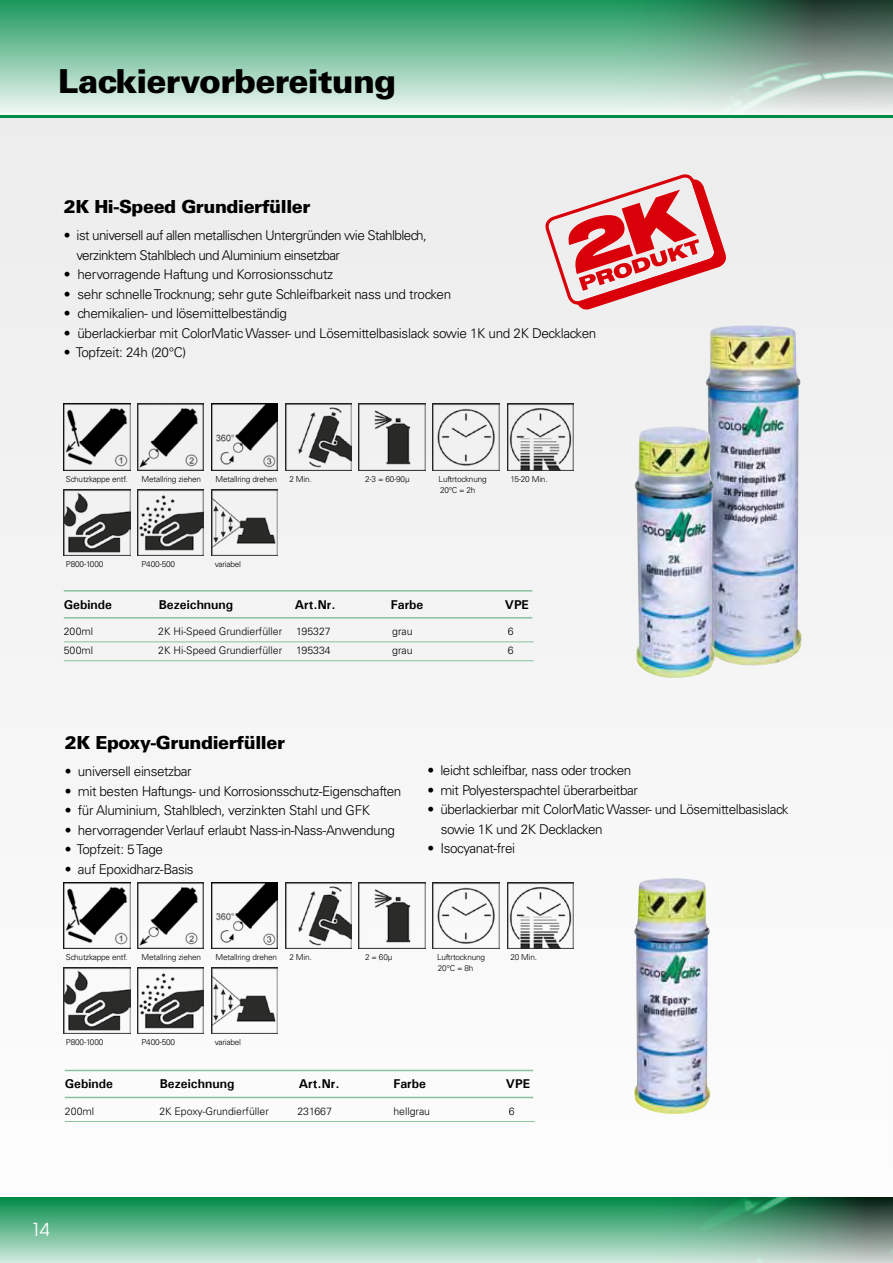
<style>
.page{position:relative;width:893px;height:1263px;background:#fff}
.page>*{position:absolute;margin:0;border:0;box-sizing:border-box;transform-origin:0 0}
.t1{font:900 33px "Univers LT";letter-spacing:-.025em;color:#000}
.t2{font:900 18px "Univers LT";letter-spacing:-.025em;color:#000}
.t3{font:18px "Avant Gar Got Itc LTU";color:#fff}
.t4{font:300 13.5px/19.5px "Univers LT";letter-spacing:-.03em;color:#000}
.t5{font:700 12.75px "Univers";color:#000}
.t6{font:300 10.5px "Univers LT";color:#000}
.t7{font:300 8.25px "Univers LT";letter-spacing:-.025em;color:#000}
</style>
<div class="page">
<div style="left:0;top:0;width:893px;height:1198px;background:#f5f5f5"></div>
<div style="left:0;top:0;width:893px;height:120px;background:linear-gradient(to bottom,#1b975b,#fafcfb)"></div>
<img style="left:601px;top:0;width:292px;height:120px">
<div style="left:0;top:1197px;width:893px;height:66px;background:linear-gradient(to bottom,#018a48,#d0e9dd)"></div>
<img style="left:640px;top:1197px;width:253px;height:66px">
<hr style="left:0;top:115px;width:893px;height:3px;background:#008b48">
<hr style="left:64px;top:590px;width:468px;height:1px;background:#87c29e">
<hr style="left:64px;top:617px;width:468px;height:1px;background:#87c29e">
<hr style="left:64px;top:641px;width:470px;height:1px;background:#87c29e">
<hr style="left:64px;top:660px;width:470px;height:1px;background:#87c29e">
<img style="left:64px;top:404px;width:66px;height:66px">
<img style="left:211px;top:404px;width:67px;height:66px">
<img style="left:138px;top:404px;width:66px;height:66px">
<img style="left:359px;top:404px;width:66px;height:66px">
<img style="left:285px;top:404px;width:66px;height:66px">
<img style="left:433px;top:404px;width:66px;height:66px">
<img style="left:507px;top:404px;width:66px;height:66px">
<img style="left:211px;top:489px;width:67px;height:66px">
<img style="left:64px;top:489px;width:66px;height:66px">
<img style="left:138px;top:489px;width:66px;height:66px">
<hr style="left:65px;top:1070px;width:468px;height:1px;background:#87c29e">
<hr style="left:65px;top:1097px;width:468px;height:1px;background:#87c29e">
<hr style="left:65px;top:1121px;width:470px;height:1px;background:#87c29e">
<img style="left:64px;top:882px;width:66px;height:67px">
<img style="left:211px;top:882px;width:67px;height:67px">
<img style="left:138px;top:882px;width:66px;height:67px">
<img style="left:359px;top:882px;width:66px;height:67px">
<img style="left:285px;top:882px;width:66px;height:67px">
<img style="left:433px;top:882px;width:66px;height:67px">
<img style="left:507px;top:882px;width:66px;height:67px">
<img style="left:211px;top:967px;width:67px;height:67px">
<img style="left:64px;top:967px;width:66px;height:67px">
<img style="left:138px;top:967px;width:66px;height:67px">
<img style="left:634px;top:878px;width:76px;height:236px">
<img style="left:706px;top:325px;width:95px;height:340px">
<img style="left:635px;top:426px;width:80px;height:252px">
<svg style="left:545px;top:174px;width:181px;height:136px"></svg>
<h1 class="t1" style="left:58px;top:61px;width:339px">Lackiervorbereitung</h1>
<h2 class="t2" style="left:64px;top:195px;width:248px">2K Hi-Speed Grundierfüller</h2>
<p class="t4" style="left:76px;top:226px;width:352px;text-indent:-13px">• ist universell auf allen metallischen Untergründen wie Stahlblech, verzinktem Stahlblech und Aluminium einsetzbar</p>
<p class="t4" style="left:64px;top:265px;width:271px">• hervorragende Haftung und Korrosionsschutz</p>
<p class="t4" style="left:64px;top:284px;width:389px">• sehr schnelle Trocknung; sehr gute Schleifbarkeit nass und trocken</p>
<p class="t4" style="left:64px;top:304px;width:225px">• chemikalien- und lösemittelbeständig</p>
<p class="t4" style="left:64px;top:323px;width:534px">• überlackierbar mit ColorMatic Wasser- und Lösemittelbasislack sowie 1K und 2K Decklacken</p>
<p class="t4" style="left:64px;top:343px;width:124px">• Topfzeit: 24h (20°C)</p>
<p class="t7" style="left:66px;top:474px;width:63px">Schutzkappe entf.</p>
<p class="t7" style="left:141px;top:474px;width:61px">Metallring ziehen</p>
<p class="t7" style="left:216px;top:474px;width:63px">Metallring drehen</p>
<p class="t7" style="left:289px;top:474px;width:24px">2 Min.</p>
<p class="t7" style="left:365px;top:474px;width:46px">2-3 = 60-90µ</p>
<p class="t7" style="left:439px;top:474px;width:50px">Luftrtocknung</p>
<p class="t7" style="left:510px;top:474px;width:39px">15-20 Min.</p>
<p class="t7" style="left:440px;top:485px;width:37px">20°C = 2h</p>
<p class="t7" style="left:66px;top:559px;width:39px">P800-1000</p>
<p class="t7" style="left:141px;top:559px;width:35px">P400-500</p>
<p class="t7" style="left:215px;top:559px;width:28px">variabel</p>
<p class="t5" style="left:64px;top:596px;width:50px">Gebinde</p>
<p class="t5" style="left:159px;top:596px;width:76px">Bezeichnung</p>
<p class="t5" style="left:295px;top:596px;width:42px">Art.Nr.</p>
<p class="t5" style="left:391px;top:596px;width:34px">Farbe</p>
<p class="t5" style="left:505px;top:596px;width:26px">VPE</p>
<p class="t6" style="left:64px;top:625px;width:31px">200ml</p>
<p class="t6" style="left:158px;top:625px;width:126px">2K Hi-Speed Grundierfüller</p>
<p class="t6" style="left:296px;top:625px;width:36px">195327</p>
<p class="t6" style="left:392px;top:625px;width:22px">grau</p>
<p class="t6" style="left:508px;top:625px;width:7px">6</p>
<p class="t6" style="left:64px;top:644px;width:31px">500ml</p>
<p class="t6" style="left:158px;top:644px;width:126px">2K Hi-Speed Grundierfüller</p>
<p class="t6" style="left:296px;top:644px;width:36px">195334</p>
<p class="t6" style="left:392px;top:644px;width:22px">grau</p>
<p class="t6" style="left:508px;top:644px;width:7px">6</p>
<h2 class="t2" style="left:65px;top:731px;width:222px">2K Epoxy-Grundierfüller</h2>
<p class="t4" style="left:65px;top:762px;width:128px">• universell einsetzbar</p>
<p class="t4" style="left:65px;top:781px;width:338px">• mit besten Haftungs- und Korrosionsschutz-Eigenschaften</p>
<p class="t4" style="left:65px;top:801px;width:307px">• für Aluminium, Stahlblech, verzinkten Stahl und GFK</p>
<p class="t4" style="left:65px;top:820px;width:332px">• hervorragender Verlauf erlaubt Nass-in-Nass-Anwendung</p>
<p class="t4" style="left:65px;top:840px;width:100px">• Topfzeit: 5 Tage</p>
<p class="t4" style="left:65px;top:859px;width:130px">• auf Epoxidharz-Basis</p>
<p class="t4" style="left:427px;top:761px;width:206px">• leicht schleifbar, nass oder trocken</p>
<p class="t4" style="left:427px;top:780px;width:212px">• mit Polyesterspachtel überarbeitbar</p>
<p class="t4" style="left:441px;top:800px;width:349px;text-indent:-13px">• überlackierbar mit ColorMatic Wasser- und Lösemittelbasislack sowie 1K und 2K Decklacken</p>
<p class="t4" style="left:427px;top:839px;width:89px">• Isocyanat-frei</p>
<p class="t7" style="left:66px;top:952px;width:63px">Schutzkappe entf.</p>
<p class="t7" style="left:141px;top:952px;width:61px">Metallring ziehen</p>
<p class="t7" style="left:216px;top:952px;width:63px">Metallring drehen</p>
<p class="t7" style="left:289px;top:952px;width:24px">2 Min.</p>
<p class="t7" style="left:365px;top:952px;width:29px">2 = 60µ</p>
<p class="t7" style="left:437px;top:952px;width:50px">Luftrtocknung</p>
<p class="t7" style="left:510px;top:952px;width:28px">20 Min.</p>
<p class="t7" style="left:438px;top:963px;width:37px">20°C = 8h</p>
<p class="t7" style="left:66px;top:1037px;width:39px">P800-1000</p>
<p class="t7" style="left:141px;top:1037px;width:35px">P400-500</p>
<p class="t7" style="left:215px;top:1037px;width:28px">variabel</p>
<p class="t5" style="left:65px;top:1076px;width:50px">Gebinde</p>
<p class="t5" style="left:160px;top:1076px;width:76px">Bezeichnung</p>
<p class="t5" style="left:299px;top:1076px;width:42px">Art.Nr.</p>
<p class="t5" style="left:393px;top:1076px;width:34px">Farbe</p>
<p class="t5" style="left:506px;top:1076px;width:26px">VPE</p>
<p class="t6" style="left:65px;top:1105px;width:31px">200ml</p>
<p class="t6" style="left:159px;top:1105px;width:111px">2K Epoxy-Grundierfüller</p>
<p class="t6" style="left:297px;top:1105px;width:36px">231667</p>
<p class="t6" style="left:393px;top:1105px;width:38px">hellgrau</p>
<p class="t6" style="left:509px;top:1105px;width:7px">6</p>
<h2 class="t3" style="left:31px;top:1218px;width:20px">14</h2>
</div>
